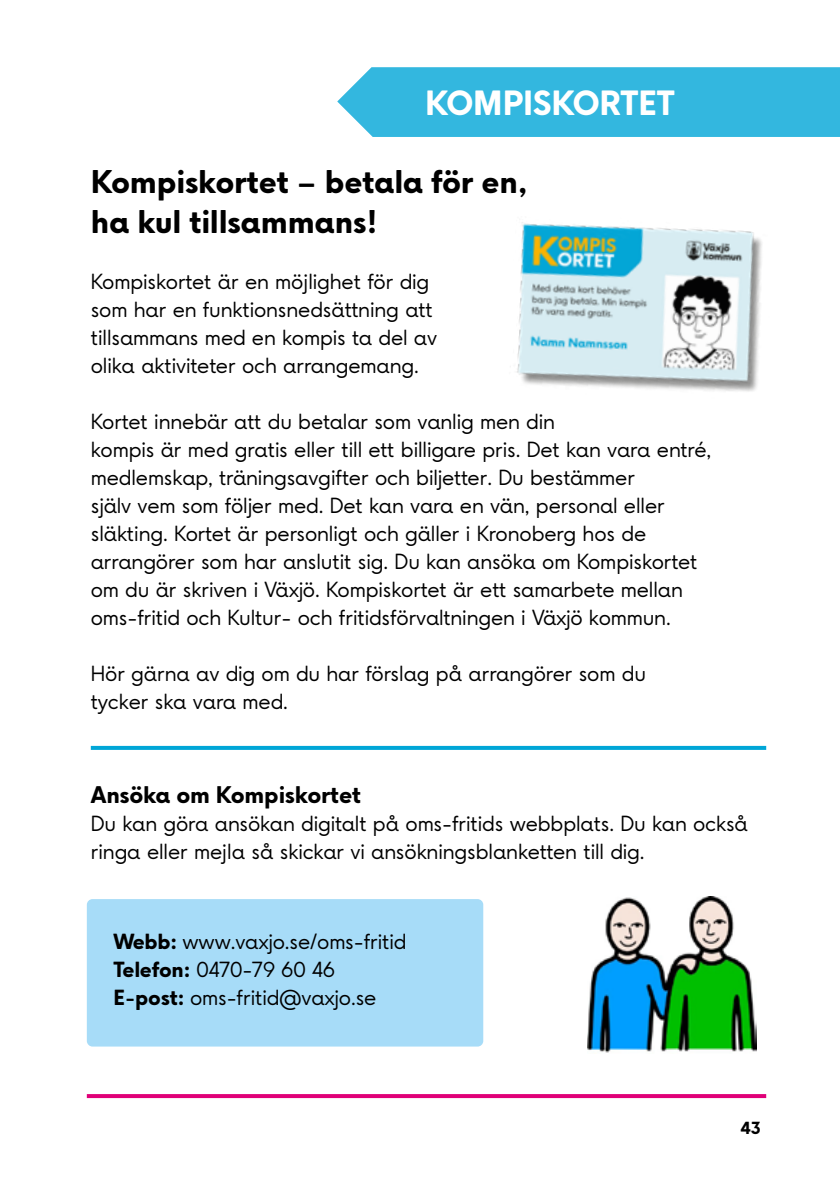
<style>
.page{position:relative;width:840px;height:1191px;background:#fff}
.page>*{position:absolute;margin:0;border:0;box-sizing:border-box;transform-origin:0 0}
.t1{font:700 32px "Vaxjo Now";letter-spacing:-.015em;color:#fff}
.t2{font:700 30px/40px "Vaxjo Now";letter-spacing:-.01em;color:#000}
.t3{font:700 22px "Vaxjo Now";letter-spacing:-.015em;color:#000}
.t4{font:20px/28px "Vaxjo Now";letter-spacing:-.005em;color:#000}
.t5{font:700 16px "Vaxjo Now";color:#000}
.s1{font-weight:700}
</style>
<div class="page">
<div style="left:87px;top:899px;width:396px;height:147px;background:#a7dcf8;border-radius:6px"></div>
<div style="left:337px;top:67px;width:502px;height:70px;background:#33b7df"></div>
<svg style="left:87px;top:1094px;width:678px;height:4px;background:#e0057a"></svg>
<svg style="left:91px;top:746px;width:674px;height:4px;background:#05a8d7"></svg>
<img style="left:587px;top:897px;width:169px;height:156px">
<img style="left:517px;top:222px;width:245px;height:170px">
<h1 class="t1" style="left:425px;top:80px;width:251px">KOMPISKORTET</h1>
<h2 class="t2" style="left:91px;top:162px;width:438px">Kompiskortet – betala för en, ha kul tillsammans!</h2>
<p class="t4" style="left:91px;top:267px;width:348px">Kompiskortet är en möjlighet för dig som har en funktionsnedsättning att tillsammans med en kompis ta del av olika aktiviteter och arrangemang.</p>
<p class="t4" style="left:91px;top:407px;width:621px">Kortet innebär att du betalar som vanlig men din<br>kompis är med gratis eller till ett billigare pris. Det kan vara entré, medlemskap, träningsavgifter och biljetter. Du bestämmer<br>själv vem som följer med. Det kan vara en vän, personal eller släkting. Kortet är personligt och gäller i Kronoberg hos de arrangörer som har anslutit sig. Du kan ansöka om Kompiskortet om du är skriven i Växjö. Kompiskortet är ett samarbete mellan oms-fritid och Kultur- och fritidsförvaltningen i Växjö kommun.</p>
<p class="t4" style="left:91px;top:659px;width:556px">Hör gärna av dig om du har förslag på arrangörer som du tycker ska vara med.</p>
<p class="t3" style="left:91px;top:779px;width:272px">Ansöka om Kompiskortet</p>
<p class="t4" style="left:91px;top:809px;width:658px">Du kan göra ansökan digitalt på oms-fritids webbplats. Du kan också ringa eller mejla så skickar vi ansökningsblanketten till dig.</p>
<p class="t4" style="left:113px;top:927px;width:294px"><span class="s1">Webb:</span> www.vaxjo.se/oms-fritid<br><span class="s1">Telefon:</span> 0470-79 60 46<br><span class="s1">E-post:</span> oms-fritid@vaxjo.se</p>
<p class="t5" style="left:740px;top:1116px;width:22px">43</p>
</div>
